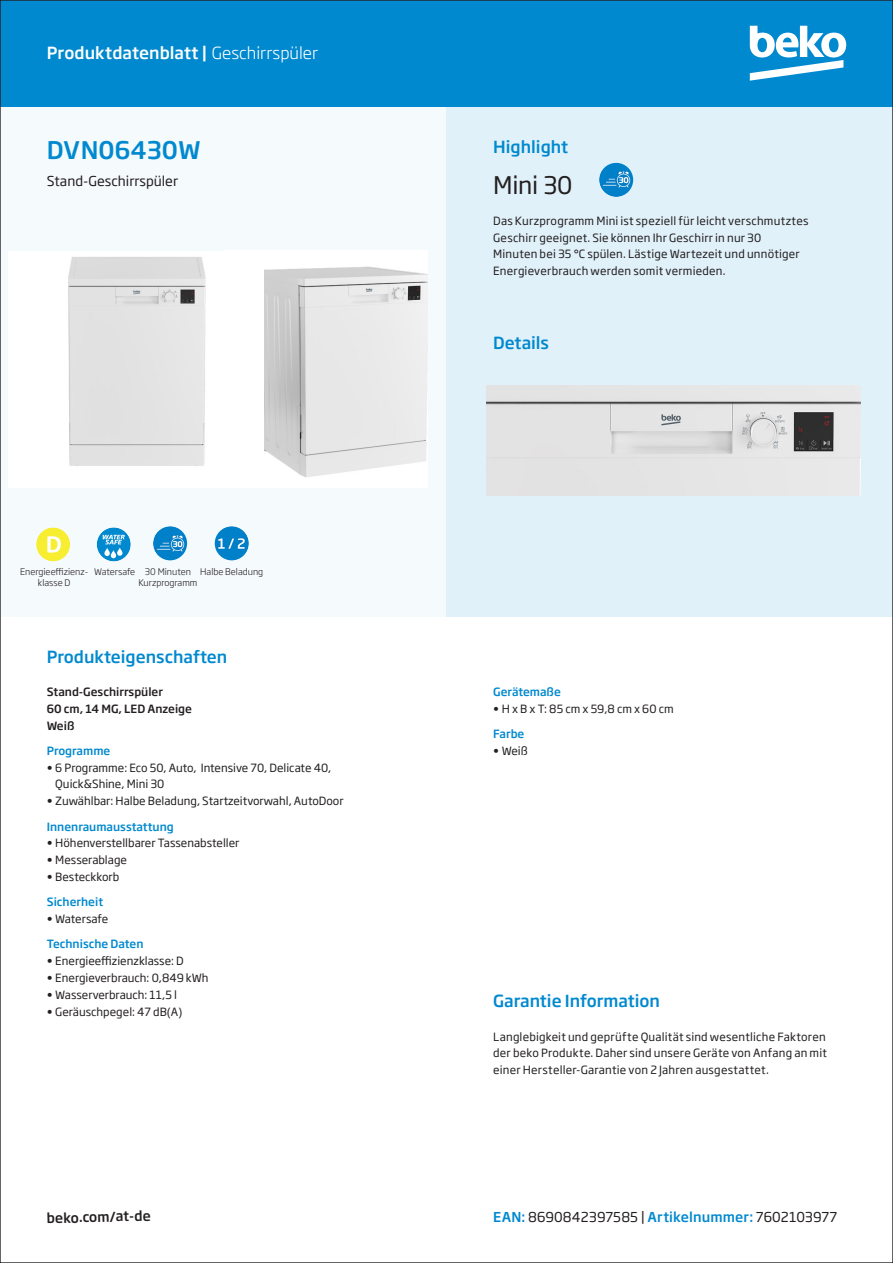
<style>
.page{position:relative;width:893px;height:1263px;background:#fff}
.page>*{position:absolute;margin:0;border:0;box-sizing:border-box;transform-origin:0 0}
.Produktname_16pt{font:500 24px "Soho Gothic Pro";color:#0089cf}
.Highlightfeature_16p{font:24px "Soho Gothic Pro";letter-spacing:-.01em;color:#231f20}
.Highlight_Details_Te{font:500 16.5px "Soho Gothic Pro";color:#0089cf}
.Header_11pt_weiss_Li{font:500 16.5px "Soho Gothic Pro";letter-spacing:.005em;color:#fff}
.EAN-SAP-Nummer_9pt{font:13.5px "Soho Gothic Pro";letter-spacing:.01em;color:#231f20}
.Produktkategorie_9pt{font:13.5px "Soho Gothic Pro";color:#231f20}
.t1{font:500 13.5px "Soho Gothic Pro";color:#231f20}
.Copy_7_5pt{font:11.25px/16.8px "Soho Gothic Pro";color:#231f20}
.Bullets_7_5pt_Medium{font:500 11.25px "Soho Gothic Pro";color:#0089cf}
.Technische_Daten_7_5{font:500 11.25px "Soho Gothic Pro";color:#231f20}
.Icons_6pt{font:300 9px/10.8px "Soho Gothic Pro";color:#231f20;text-align:center}
.s1{font-weight:300}
.s2{font-weight:500;color:#0089cf}
</style>
<div class="page">
<div style="left:0;top:106px;width:893px;height:511px;background:#f5fafd"></div>
<div style="left:446px;top:106px;width:447px;height:511px;background:#e1f1fa"></div>
<div style="left:0;top:0;width:893px;height:106px;background:#0089cf"></div>
<svg style="left:750px;top:26px;width:96px;height:55px"></svg>
<img style="left:487px;top:385px;width:374px;height:110px">
<img style="left:264px;top:266px;width:163px;height:211px">
<div style="left:68px;top:257px;width:138px;height:209px;background:#e2e2e2"></div>
<svg style="left:97px;top:527px;width:34px;height:34px"></svg>
<svg style="left:103px;top:535px;width:22px;height:23px"></svg>
<img style="left:153px;top:526px;width:34px;height:34px;border-radius:17px">
<img style="left:215px;top:526px;width:34px;height:34px;border-radius:17px">
<img style="left:599px;top:163px;width:34px;height:34px;border-radius:17px">
<div style="left:36px;top:527px;width:34px;height:34px;background:#f7ee32;border-radius:50%"></div>
<svg style="left:47px;top:536px;width:14px;height:16px"></svg>
<p class="Header_11pt_weiss_Li" style="left:47px;top:40px;width:273px">Produktdatenblatt | <span class="s1">Geschirrspüler</span></p>
<p class="Produktname_16pt" style="left:47px;top:131px;width:156px">DVN06430W</p>
<p class="Produktkategorie_9pt" style="left:47px;top:170px;width:133px">Stand-Geschirrspüler</p>
<p class="Icons_6pt" style="left:20px;top:566px;width:70px">Energieeffizienz-</p>
<p class="Icons_6pt" style="left:38px;top:576px;width:34px">klasse D</p>
<p class="Icons_6pt" style="left:94px;top:566px;width:43px">Watersafe</p>
<p class="Icons_6pt" style="left:138px;top:566px;width:60px">30 Minuten<br>Kurzprogramm</p>
<p class="Icons_6pt" style="left:200px;top:566px;width:65px">Halbe Beladung</p>
<p class="Highlight_Details_Te" style="left:47px;top:644px;width:182px">Produkteigenschaften</p>
<p class="Technische_Daten_7_5" style="left:47px;top:683px;width:118px">Stand-Geschirrspüler</p>
<p class="Technische_Daten_7_5" style="left:47px;top:700px;width:147px">60 cm, 14 MG, LED Anzeige</p>
<p class="Technische_Daten_7_5" style="left:47px;top:716px;width:29px">Weiß</p>
<p class="Bullets_7_5pt_Medium" style="left:47px;top:742px;width:65px">Programme</p>
<p class="Copy_7_5pt" style="left:55px;top:758px;width:278px;text-indent:-9px">• 6 Programme: Eco 50, Auto, Intensive 70, Delicate 40,<br>Quick&amp;Shine, Mini 30</p>
<p class="Copy_7_5pt" style="left:47px;top:792px;width:298px">• Zuwählbar: Halbe Beladung, Startzeitvorwahl, AutoDoor</p>
<p class="Bullets_7_5pt_Medium" style="left:47px;top:817px;width:128px">Innenraumausstattung</p>
<p class="Copy_7_5pt" style="left:47px;top:834px;width:194px">• Höhenverstellbarer Tassenabsteller</p>
<p class="Copy_7_5pt" style="left:47px;top:851px;width:82px">• Messerablage</p>
<p class="Copy_7_5pt" style="left:47px;top:868px;width:74px">• Besteckkorb</p>
<p class="Bullets_7_5pt_Medium" style="left:47px;top:893px;width:58px">Sicherheit</p>
<p class="Copy_7_5pt" style="left:47px;top:910px;width:63px">• Watersafe</p>
<p class="Bullets_7_5pt_Medium" style="left:47px;top:935px;width:98px">Technische Daten</p>
<p class="Copy_7_5pt" style="left:47px;top:952px;width:139px">• Energieeffizienzklasse: D</p>
<p class="Copy_7_5pt" style="left:47px;top:969px;width:163px">• Energieverbrauch: 0,849 kWh</p>
<p class="Copy_7_5pt" style="left:47px;top:985px;width:132px">• Wasserverbrauch: 11,5 l</p>
<p class="Copy_7_5pt" style="left:47px;top:1002px;width:137px">• Geräuschpegel: 47 dB(A)</p>
<p class="t1" style="left:46px;top:1208px;width:106px;rotate:-2deg">beko.com/at-de</p>
<p class="Highlight_Details_Te" style="left:493px;top:134px;width:76px">Highlight</p>
<p class="Highlightfeature_16p" style="left:493px;top:166px;width:81px">Mini 30</p>
<p class="Copy_7_5pt" style="left:493px;top:212px;width:317px">Das Kurzprogramm Mini ist speziell für leicht verschmutztes</p>
<p class="Copy_7_5pt" style="left:493px;top:228px;width:270px">Geschirr geeignet. Sie können Ihr Geschirr in nur 30</p>
<p class="Copy_7_5pt" style="left:493px;top:245px;width:308px">Minuten bei 35 °C spülen. Lästige Wartezeit und unnötiger</p>
<p class="Copy_7_5pt" style="left:493px;top:262px;width:234px">Energieverbrauch werden somit vermieden.</p>
<p class="Highlight_Details_Te" style="left:493px;top:330px;width:57px">Details</p>
<p class="Bullets_7_5pt_Medium" style="left:493px;top:683px;width:69px">Gerätemaße</p>
<p class="Copy_7_5pt" style="left:493px;top:699px;width:182px">• H x B x T: 85 cm x 59,8 cm x 60 cm</p>
<p class="Bullets_7_5pt_Medium" style="left:493px;top:725px;width:33px">Farbe</p>
<p class="Copy_7_5pt" style="left:493px;top:742px;width:36px">• Weiß</p>
<p class="Highlight_Details_Te" style="left:493px;top:988px;width:168px">Garantie Information</p>
<p class="Copy_7_5pt" style="left:493px;top:1027px;width:335px;text-align:justify">Langlebigkeit und geprüfte Qualität sind wesentliche Faktoren der beko Produkte. Daher sind unsere Geräte von Anfang an mit einer Hersteller-Garantie von 2 Jahren ausgestattet.</p>
<p class="EAN-SAP-Nummer_9pt" style="left:493px;top:1207px;width:346px"><span class="s2">EAN:</span> 8690842397585 | <span class="s2">Artikelnummer:</span> 7602103977</p>
</div>
